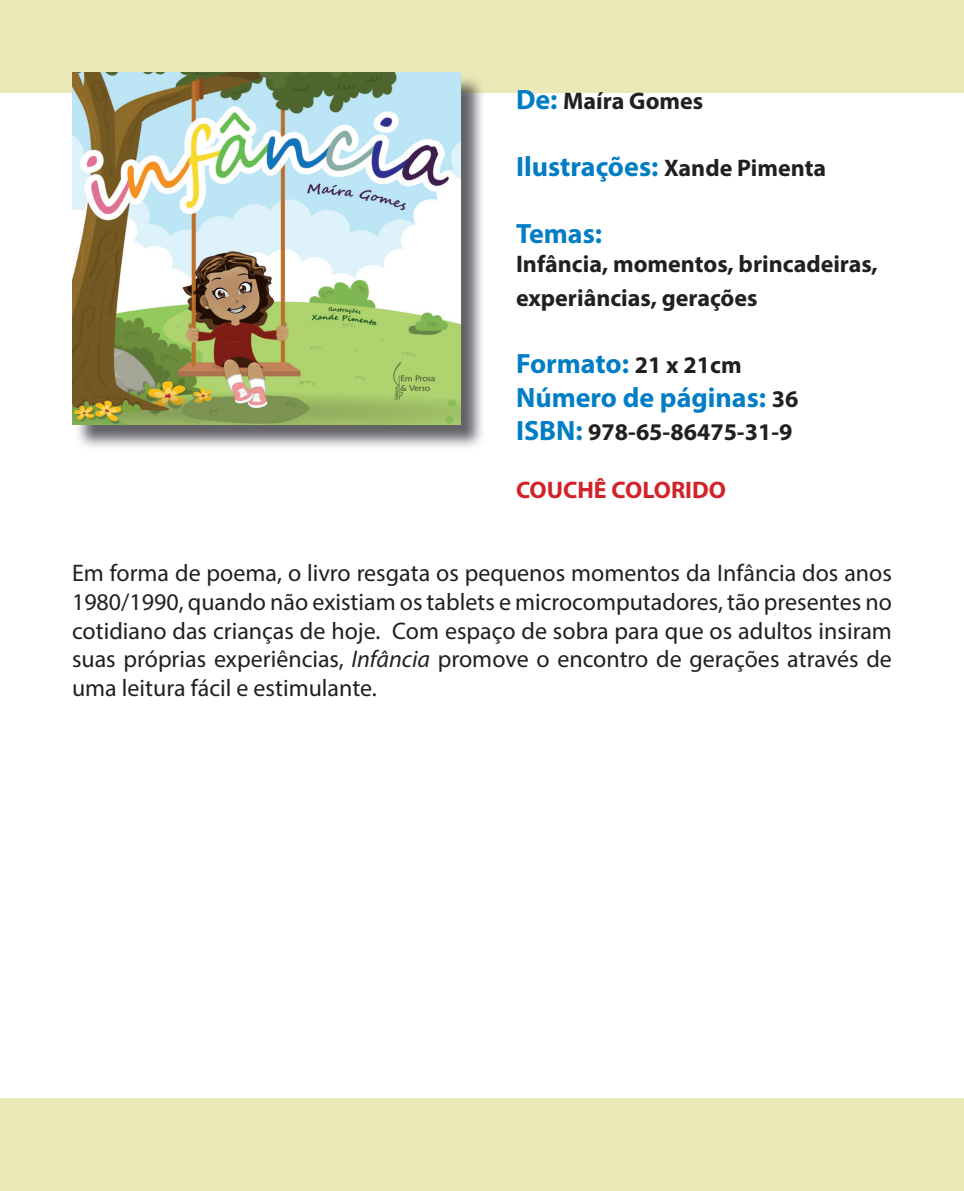
<style>
.page{position:relative;width:964px;height:1191px;background:#fff}
.page>*{position:absolute;margin:0;border:0;box-sizing:border-box;transform-origin:0 0}
.t1{font:700 28px/33.6px "Myriad Pro";color:#007ec5}
.t2{font:24px/28.8px "Myriad Pro";color:#231f20;text-align:justify}
.t3{font:700 24px/33.6px "Myriad Pro";color:#231f20}
.t4{font:700 24px "Myriad Pro";color:#d1232a}
.s1{font-size:28px;color:#007ec5}
.s2{font-size:24px;color:#231f20}
.s3{font-style:italic}
</style>
<div class="page">
<div style="left:0;top:0;width:964px;height:93px;background:#ece9b8"></div>
<div style="left:0;top:1098px;width:964px;height:93px;background:#ece9b8"></div>
<img style="left:75px;top:75px;width:408px;height:372px">
<img style="left:72px;top:72px;width:388px;height:352px">
<p class="t3" style="left:516px;top:83px;width:189px"><span class="s1">De:</span> Maíra Gomes</p>
<p class="t1" style="left:516px;top:149px;width:312px">Ilustrações: <span class="s2">Xande Pimenta</span></p>
<p class="t1" style="left:516px;top:216px;width:88px">Temas:</p>
<p class="t3" style="left:516px;top:246px;width:363px">Infância, momentos, brincadeiras, experiâncias, gerações</p>
<p class="t1" style="left:516px;top:346px;width:284px">Formato: <span class="s2">21 x 21cm<br></span>Número de páginas: <span class="s2">36</span></p>
<p class="t3" style="left:516px;top:414px;width:278px"><span class="s1">ISBN:</span> 978-65-86475-31-9</p>
<p class="t4" style="left:516px;top:474px;width:211px">COUCHÊ COLORIDO</p>
<p class="t2" style="left:72px;top:558px;width:821px">Em forma de poema, o livro resgata os pequenos momentos da Infância dos anos 1980/1990, quando não existiam os tablets e microcomputadores, tão presentes no cotidiano das crianças de hoje. Com espaço de sobra para que os adultos insiram suas próprias experiências, <span class="s3">Infância</span> promove o encontro de gerações através de uma leitura fácil e estimulante.</p>
</div>
